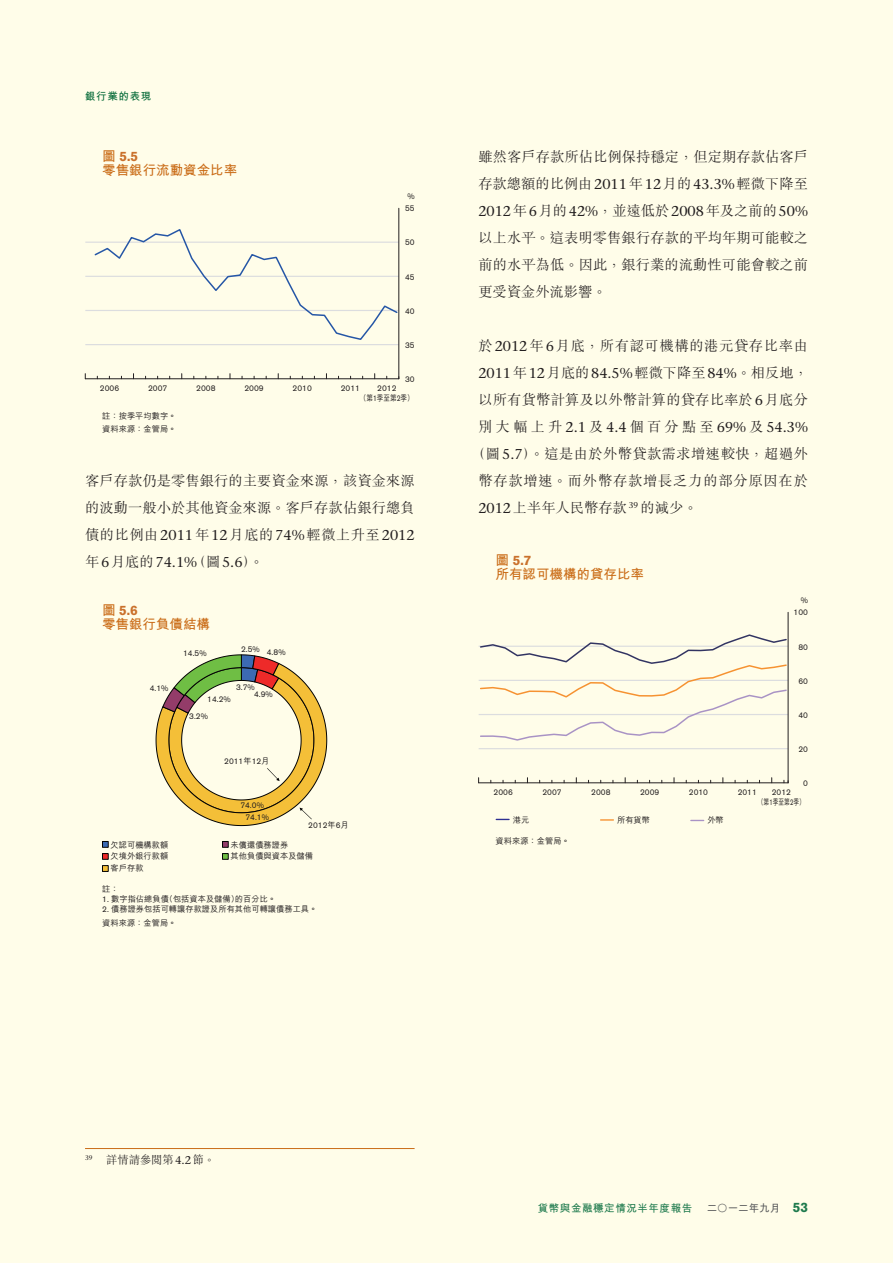
<style>
.page{position:relative;width:893px;height:1263px;background:#fffde9}
.page>*{position:absolute;margin:0;border:0;box-sizing:border-box;transform-origin:0 0}
.t1{font:14.25px/27px "M Sung HK Light B5 pc H";letter-spacing:.005em;color:#231f20;text-align:justify}
.t2{font:500 14.25px "Stone Serif Std";color:#231f20}
.t3{font:14.25px "M Sung HK Light B5 pc H";letter-spacing:.045em;color:#231f20}
.t4{font:13.5px "M Hei HK Bold B5 pc H";color:#ca6c17}
.t5{font:700 13.5px "Akzidenz Grotesk BQ";color:#ca712c}
.t6{font:11.25px "M Sung HK Light B5 pc H";color:#231f20}
.t7{font:10.5px "M Hei HK Bold B5 pc H";letter-spacing:.055em;color:#1e7a4d}
.t8{font:10.5px "M Hei HK Bold B5 pc H";color:#57585a}
.t9{font:10.5px "M Hei HK Bold B5 pc H";letter-spacing:.065em;color:#006734}
.t10{font:8.25px/16.6px "Akzidenz Grotesk BQ";color:#231f20}
.t11{font:8.25px/11.9px "M Hei HK Medium B5 pc H";color:#231f20}
.t12{font:8.25px "M Hei HK Medium B5 pc H";color:#231f20;scale:.8 1}
.t13{font:8.25px "M Hei HK Medium B5 pc H";color:#231f20;scale:.7 1}
.s1{font-family:"M Hei HK Bold B5 pc H";font-weight:400;color:#ca6c17}
.s2{font-family:"Akzidenz Grotesk BQ"}
.s3{font-family:"Stone Serif Std";font-weight:500}
.s4{font-family:"M Sung HK Light B5 pc H";font-weight:400}
.s5{font-family:"M Hei HK Medium B5 pc H"}
.s6{font-family:"Akzidenz Grotesk BQ";font-weight:700;font-size:13.5px;color:#1e7a4d}
</style>
<div class="page">
<hr style="left:85px;top:310px;width:314px;height:1px;background:#dcdddf">
<hr style="left:85px;top:344px;width:314px;height:1px;background:#dcdddf">
<hr style="left:85px;top:276px;width:314px;height:1px;background:#dcdddf">
<hr style="left:85px;top:242px;width:314px;height:1px;background:#dcdddf">
<hr style="left:85px;top:378px;width:314px;height:1px;background:#231f20">
<hr style="left:399px;top:208px;width:1px;height:171px;background:#231f20">
<svg style="left:93px;top:228px;width:306px;height:113px"></svg>
<svg style="left:102px;top:841px;width:6px;height:6px"></svg>
<svg style="left:102px;top:853px;width:6px;height:6px"></svg>
<div style="left:102px;top:865px;width:6px;height:7px;border:1px solid #030303"></div>
<svg style="left:222px;top:841px;width:6px;height:6px"></svg>
<svg style="left:222px;top:853px;width:6px;height:6px"></svg>
<svg style="left:155px;top:654px;width:172px;height:172px"></svg>
<hr style="left:479px;top:748px;width:309px;height:1px;background:#dcdddf">
<hr style="left:479px;top:782px;width:309px;height:1px;background:#231f20">
<hr style="left:788px;top:612px;width:1px;height:171px;background:#231f20">
<svg style="left:496px;top:819px;width:13px;height:1px"></svg>
<svg style="left:601px;top:819px;width:12px;height:2px"></svg>
<svg style="left:691px;top:820px;width:13px;height:1px"></svg>
<svg style="left:479px;top:633px;width:309px;height:108px"></svg>
<hr style="left:85px;top:1148px;width:330px;height:1px;background:#ca6c17">
<p class="t9" style="left:85px;top:92px;width:68px">銀行業的表現</p>
<p class="t5" style="left:102px;top:148px;width:37px"><span class="s1">圖</span> 5.5</p>
<p class="t4" style="left:102px;top:165px;width:137px">零售銀行流動資金比率</p>
<p class="t10" style="left:408px;top:188px;width:9px">%</p>
<p class="t10" style="left:405px;top:200px;width:11px">55</p>
<p class="t10" style="left:405px;top:234px;width:11px">50</p>
<p class="t10" style="left:405px;top:268px;width:11px">45</p>
<p class="t10" style="left:405px;top:302px;width:11px">40</p>
<p class="t10" style="left:405px;top:336px;width:11px">35</p>
<p class="t10" style="left:405px;top:371px;width:11px">30</p>
<p class="t10" style="left:100px;top:380px;width:21px">2006</p>
<p class="t10" style="left:148px;top:380px;width:21px">2007</p>
<p class="t10" style="left:196px;top:380px;width:21px">2008</p>
<p class="t10" style="left:244px;top:380px;width:21px">2009</p>
<p class="t10" style="left:293px;top:380px;width:21px">2010</p>
<p class="t10" style="left:377px;top:380px;width:21px">2012</p>
<p class="t12" style="left:360px;top:395px;width:69px">（第<span class="s2">1</span>季至第<span class="s2">2</span>季）</p>
<p class="t10" style="left:341px;top:380px;width:21px">2011</p>
<p class="t11" style="left:102px;top:411px;width:76px;line-height:12.9px">註：按季平均數字。資料來源：金管局。</p>
<p class="t1" style="left:85px;top:469px;width:331px">客戶存款仍是零售銀行的主要資金來源，該資金來源的波動一般小於其他資金來源。客戶存款佔銀行總負債的比例由<span class="s3">2011</span>年<span class="s3">12</span>月底的<span class="s3">74%</span>輕微上升至<span class="s3">2012</span></p>
<p class="t2" style="left:85px;top:555px;width:180px"><span class="s4">年</span>6<span class="s4">月底的</span>74.1%<span class="s4">（圖</span>5.6<span class="s4">）。</span></p>
<p class="t5" style="left:102px;top:602px;width:37px"><span class="s1">圖</span> 5.6</p>
<p class="t4" style="left:102px;top:619px;width:110px">零售銀行負債結構</p>
<p class="t10" style="left:150px;top:679px;width:20px">4.1%</p>
<p class="t10" style="left:183px;top:645px;width:25px">14.5%</p>
<p class="t10" style="left:241px;top:642px;width:46px">2.5% 4.8%</p>
<p class="t10" style="left:236px;top:679px;width:20px">3.7%</p>
<p class="t10" style="left:254px;top:685px;width:20px">4.9%</p>
<p class="t10" style="left:189px;top:691px;width:43px;text-indent:18px">14.2%<br>3.2%</p>
<p class="t10" style="left:224px;top:752px;width:47px">2011<span class="s5">年</span>12<span class="s5">月</span></p>
<p class="t10" style="left:245px;top:798px;width:25px;line-height:12.8px;text-indent:-5px">74.0%<br>74.1%</p>
<p class="t10" style="left:308px;top:817px;width:42px">2012<span class="s5">年</span>6<span class="s5">月</span></p>
<p class="t11" style="left:111px;top:840px;width:59px;text-align:justify">欠認可機構款額欠境外銀行款額客戶存款</p>
<p class="t11" style="left:231px;top:840px;width:84px">未償還債務證券<br>其他負債與資本及儲備</p>
<p class="t11" style="left:102px;top:884px;width:18px">註：</p>
<p class="t11" style="left:102px;top:894px;width:175px"><span class="s2">1.</span> 數字指佔總負債（包括資本及儲備）的百分比。</p>
<p class="t11" style="left:102px;top:903px;width:217px;line-height:14.4px"><span class="s2">2.</span> 債務證券包括可轉讓存款證及所有其他可轉讓債務工具。資料來源：金管局。</p>
<p class="t1" style="left:478px;top:145px;width:331px">雖然客戶存款所佔比例保持穩定，但定期存款佔客戶存款總額的比例由<span class="s3">2011</span>年<span class="s3">12</span>月的<span class="s3">43.3%</span>輕微下降至</p>
<p class="t2" style="left:478px;top:204px;width:331px">2012<span class="s4">年</span>6<span class="s4">月的</span>42%<span class="s4">，並遠低於</span>2008<span class="s4">年及之前的</span>50%</p>
<p class="t1" style="left:478px;top:226px;width:331px">以上水平。這表明零售銀行存款的平均年期可能較之前的水平為低。因此，銀行業的流動性可能會較之前更受資金外流影響。</p>
<p class="t3" style="left:478px;top:340px;width:331px">於<span class="s3">2012</span>年<span class="s3">6</span>月底，所有認可機構的港元貸存比率由</p>
<p class="t2" style="left:478px;top:366px;width:331px">2011<span class="s4">年</span>12<span class="s4">月底的</span>84.5%<span class="s4">輕微下降至</span>84%<span class="s4">。相反地，</span></p>
<p class="t1" style="left:478px;top:388px;width:331px">以所有貨幣計算及以外幣計算的貸存比率於<span class="s3">6</span>月底分</p>
<p class="t2" style="left:478px;top:420px;width:331px"><span class="s4">別大幅上升</span>2.1<span class="s4">及</span>4.4<span class="s4">個百分點至</span>69%<span class="s4">及</span>54.3%</p>
<p class="t1" style="left:478px;top:442px;width:331px;text-indent:-7px">（圖<span class="s3">5.7</span>）。這是由於外幣貸款需求增速較快，超過外幣存款增速。而外幣存款增長乏力的部分原因在於<span class="s3">2012</span>上半年人民幣存款 <sup>39</sup> 的減少。</p>
<p class="t5" style="left:496px;top:552px;width:37px"><span class="s1">圖</span> 5.7</p>
<p class="t4" style="left:496px;top:569px;width:150px">所有認可機構的貸存比率</p>
<p class="t10" style="left:801px;top:592px;width:9px">%</p>
<p class="t10" style="left:794px;top:604px;width:16px">100</p>
<p class="t10" style="left:798px;top:638px;width:11px">80</p>
<p class="t10" style="left:798px;top:672px;width:11px">60</p>
<p class="t10" style="left:798px;top:706px;width:11px">40</p>
<p class="t10" style="left:798px;top:740px;width:11px">20</p>
<p class="t10" style="left:803px;top:775px;width:6px">0</p>
<p class="t10" style="left:494px;top:784px;width:21px">2006</p>
<p class="t10" style="left:542px;top:784px;width:21px">2007</p>
<p class="t10" style="left:591px;top:784px;width:21px">2008</p>
<p class="t10" style="left:640px;top:784px;width:21px">2009</p>
<p class="t10" style="left:689px;top:784px;width:21px">2010</p>
<p class="t10" style="left:772px;top:784px;width:21px">2012</p>
<p class="t13" style="left:758px;top:799px;width:69px">（第<span class="s2">1</span>季至第<span class="s2">2</span>季）</p>
<p class="t10" style="left:738px;top:784px;width:21px">2011</p>
<p class="t11" style="left:513px;top:815px;width:18px">港元</p>
<p class="t11" style="left:617px;top:815px;width:35px">所有貨幣</p>
<p class="t11" style="left:707px;top:815px;width:18px">外幣</p>
<p class="t11" style="left:496px;top:836px;width:76px">資料來源：金管局。</p>
<p class="t6" style="left:85px;top:1155px;width:132px"><sup>39</sup> 詳情請參閱第<span class="s3">4.2</span>節。</p>
<p class="t7" style="left:538px;top:1204px;width:156px">貨幣與金融穩定情況半年度報告</p>
<p class="t8" style="left:707px;top:1204px;width:103px">二○一二年九月 <span class="s6">53</span></p>
</div>
